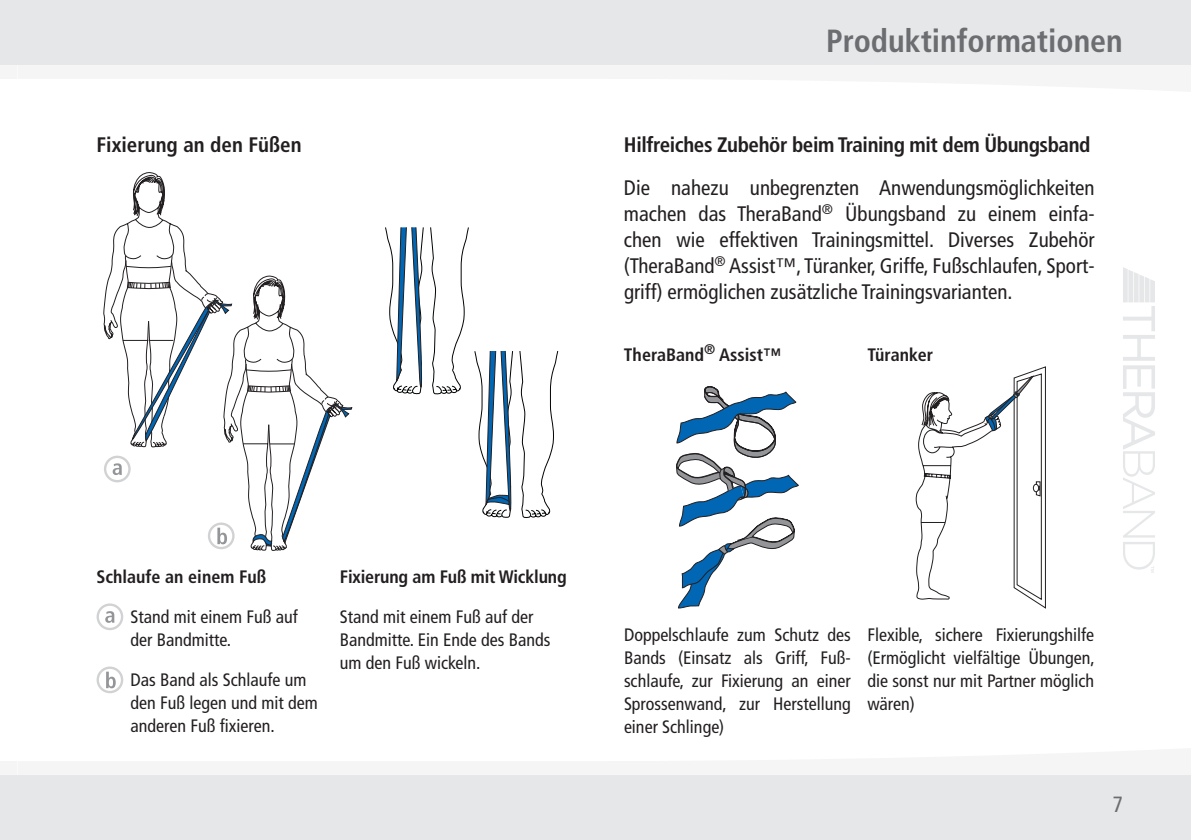
<style>
.page{position:relative;width:1191px;height:840px;background:#fff}
.page>*{position:absolute;margin:0;border:0;box-sizing:border-box;transform-origin:0 0}
.t1{font:700 condensed 32px "Frutiger LT Std";color:#6c6d70}
.t2{font:condensed 22px "Frutiger LT Std";color:#6c6d70}
.t3{font:condensed 21px/26px "Frutiger LT Std";color:#231f20;text-align:justify}
.t4{font:700 condensed 21px "Frutiger LT Std";letter-spacing:-.02em;color:#231f20}
.t5{font:700 condensed 21px "Frutiger LT Std";color:#231f20}
.t6{font:condensed 18px/23px "Frutiger LT Std";color:#231f20}
.t7{font:700 condensed 18px "Frutiger LT Std";color:#231f20}
</style>
<div class="page">
<svg style="left:1123px;top:267px;width:32px;height:305px"></svg>
<div style="left:17px;top:0;width:1174px;height:65px;background:#e6e7e9"></div>
<div style="left:0;top:65px;width:1191px;height:28px;background:#f5f5f6"></div>
<div style="left:17px;top:775px;width:1174px;height:64px;background:#e6e7e9"></div>
<div style="left:0;top:746px;width:1191px;height:28px;background:#f5f5f6"></div>
<svg style="left:0;top:0;width:17px;height:65px"></svg>
<div style="left:0;top:65px;width:17px;height:28px;background:#fff"></div>
<svg style="left:0;top:775px;width:17px;height:64px"></svg>
<div style="left:0;top:746px;width:17px;height:28px;background:#fff"></div>
<svg style="left:98px;top:604px;width:24px;height:24px"></svg>
<div style="left:97px;top:603px;width:26px;height:26px;border:2px solid #d1d2d4;border-radius:50%"></div>
<svg style="left:105px;top:610px;width:9px;height:12px"></svg>
<svg style="left:98px;top:667px;width:24px;height:24px"></svg>
<div style="left:97px;top:666px;width:26px;height:26px;border:2px solid #d1d2d4;border-radius:50%"></div>
<svg style="left:106px;top:671px;width:10px;height:17px"></svg>
<svg style="left:385px;top:227px;width:173px;height:291px"></svg>
<svg style="left:103px;top:172px;width:249px;height:378px"></svg>
<svg style="left:676px;top:386px;width:122px;height:221px"></svg>
<svg style="left:915px;top:366px;width:130px;height:241px"></svg>
<h1 class="t1" style="left:826px;top:22px;width:298px">Produktinformationen</h1>
<p class="t5" style="left:97px;top:132px;width:207px">Fixierung an den Füßen</p>
<p class="t4" style="left:624px;top:132px;width:468px">Hilfreiches Zubehör beim Training mit dem Übungsband</p>
<p class="t3" style="left:624px;top:175px;width:472px">Die nahezu unbegrenzten Anwendungsmöglichkeiten machen das TheraBand<sup>®</sup> Übungsband zu einem einfa&shy;chen wie effektiven Trainingsmittel. Diverses Zubehör (TheraBand<sup>®</sup> Assist™, Türanker, Griffe, Fußschlaufen, Sport&shy;griff) ermöglichen zusätzliche Trainingsvarianten.</p>
<p class="t7" style="left:624px;top:344px;width:159px">TheraBand<sup>®</sup> Assist™</p>
<p class="t7" style="left:867px;top:344px;width:67px">Türanker</p>
<p class="t7" style="left:97px;top:566px;width:171px">Schlaufe an einem Fuß</p>
<p class="t6" style="left:131px;top:605px;width:169px">Stand mit einem Fuß auf der Bandmitte.</p>
<p class="t6" style="left:131px;top:668px;width:189px">Das Band als Schlaufe um den Fuß legen und mit dem anderen Fuß fixieren.</p>
<p class="t7" style="left:340px;top:566px;width:228px">Fixierung am Fuß mit Wicklung</p>
<p class="t6" style="left:340px;top:605px;width:212px">Stand mit einem Fuß auf der<br>Bandmitte. Ein Ende des Bands um den Fuß wickeln.</p>
<p class="t6" style="left:624px;top:623px;width:228px;text-align:justify">Doppelschlaufe zum Schutz des Bands (Einsatz als Griff, Fuß&shy;schlaufe, zur Fixierung an einer Sprossenwand, zur Herstellung einer Schlinge)</p>
<p class="t6" style="left:867px;top:623px;width:229px;text-align:justify">Flexible, sichere Fixierungshilfe (Ermöglicht vielfältige Übungen, die sonst nur mit Partner möglich wären)</p>
<p class="t2" style="left:1112px;top:790px;width:12px">7</p>
</div>
